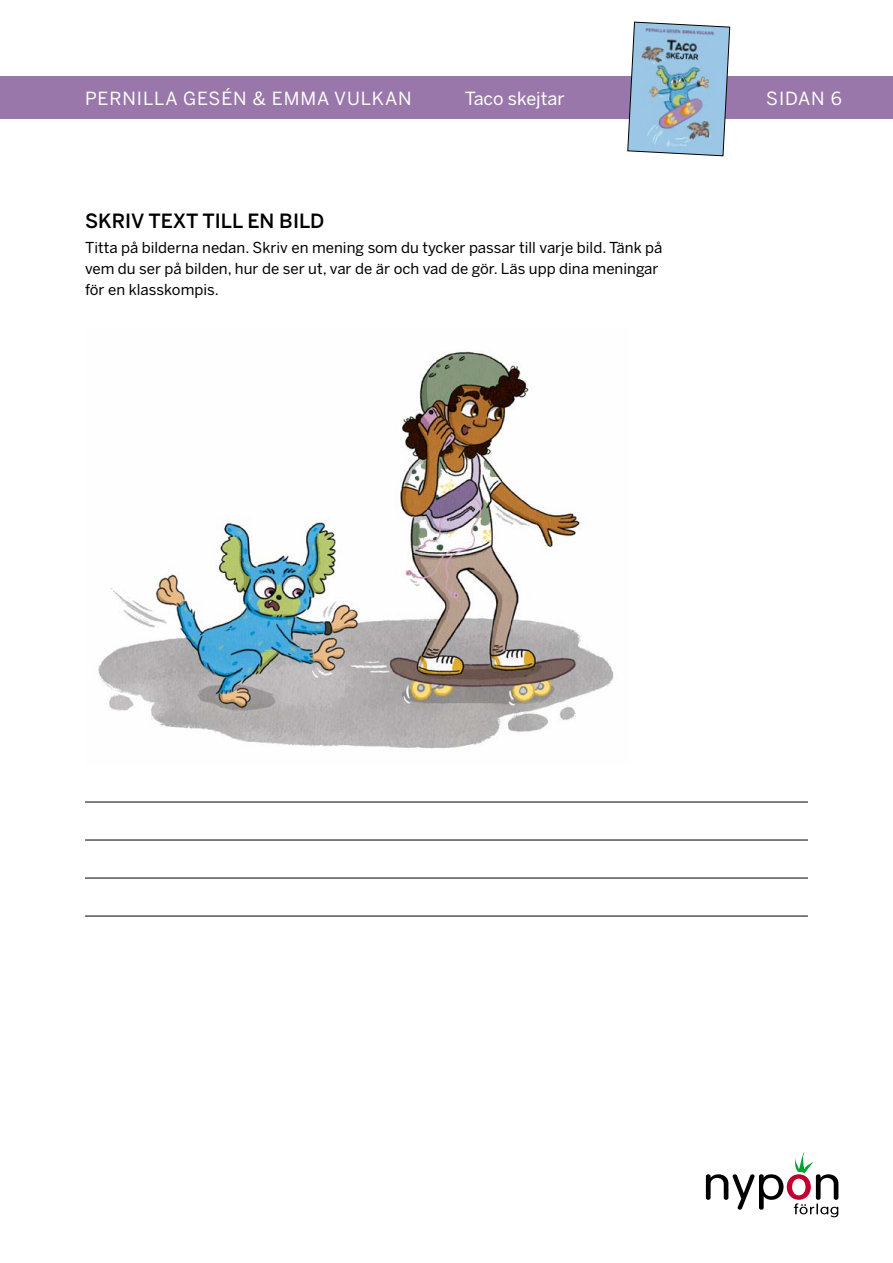
<style>
.page{position:relative;width:893px;height:1263px;background:#fff}
.page>*{position:absolute;margin:0;border:0;box-sizing:border-box;transform-origin:0 0}
.t1{font:500 19.5px "Benton Sans";color:#000}
.t2{font:18px "Benton Sans";letter-spacing:.05em;color:#fff}
.t3{font:18px "Benton Sans";color:#fff}
.t4{font:15px/21px "Benton Sans";color:#000}
</style>
<div class="page">
<svg style="left:706px;top:1152px;width:132px;height:65px"></svg>
<div style="left:0;top:77px;width:893px;height:42px;background:#97a"></div>
<img style="left:627px;top:21px;width:103px;height:136px">
<hr style="left:85px;top:802px;width:723px;height:1px;background:#000">
<hr style="left:85px;top:840px;width:723px;height:1px;background:#000">
<hr style="left:85px;top:878px;width:723px;height:1px;background:#000">
<hr style="left:85px;top:916px;width:723px;height:1px;background:#000">
<img style="left:98px;top:351px;width:516px;height:398px">
<p class="t2" style="left:85px;top:87px;width:328px">PERNILLA GESÉN &amp; EMMA VULKAN</p>
<p class="t3" style="left:465px;top:87px;width:101px">Taco skejtar</p>
<p class="t2" style="left:766px;top:87px;width:77px">SIDAN 6</p>
<h1 class="t1" style="left:85px;top:209px;width:241px">SKRIV TEXT TILL EN BILD</h1>
<p class="t4" style="left:85px;top:237px;width:579px">Titta på bilderna nedan. Skriv en mening som du tycker passar till varje bild. Tänk på vem du ser på bilden, hur de ser ut, var de är och vad de gör. Läs upp dina meningar för en klasskompis.</p>
</div>
